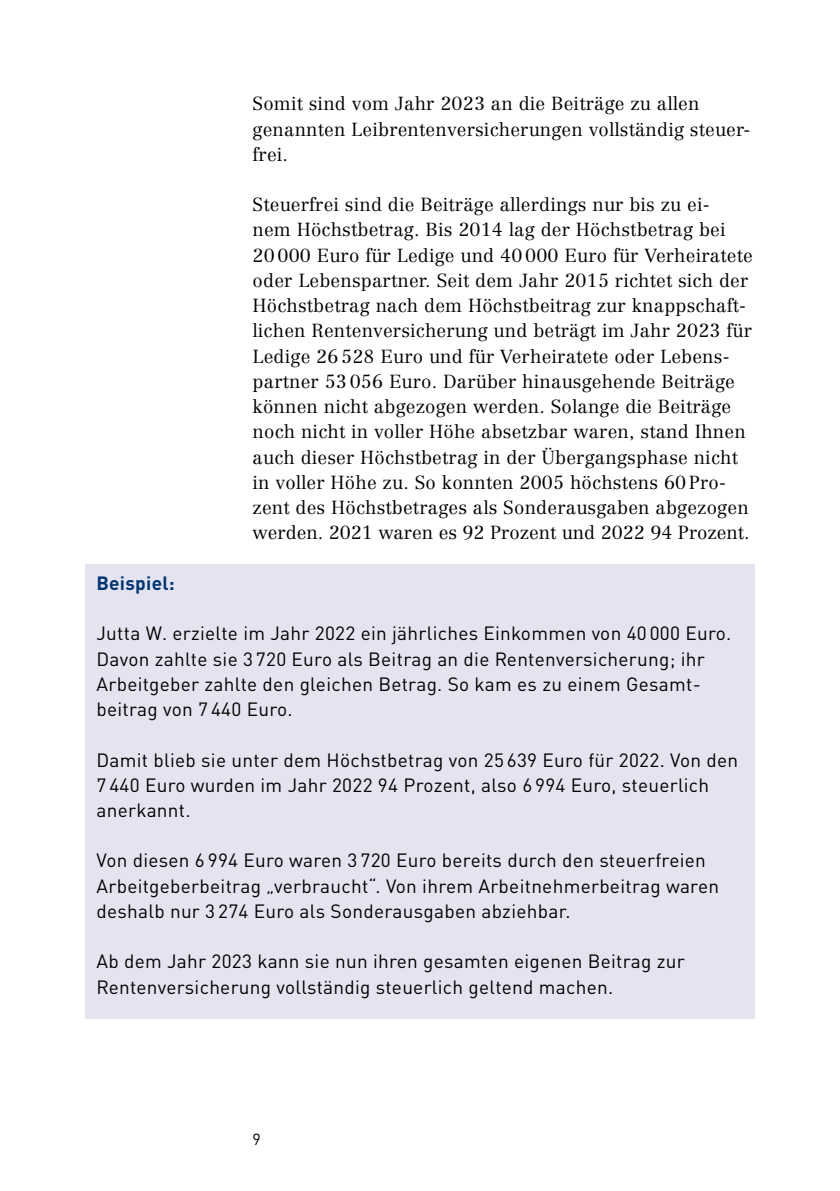
<style>
.page{position:relative;width:840px;height:1191px;background:#fff}
.page>*{position:absolute;margin:0;border:0;box-sizing:border-box;transform-origin:0 0}
.t1{font:19px/25.2px "DIN Pro";letter-spacing:.015em;color:#000}
.t2{font:700 19px "DIN Pro";letter-spacing:.015em;color:#003472}
.t3{font:300 18.6px/25.2px "Centennial LT Pro";letter-spacing:.01em;color:#000}
.t4{font:16px "DIN Pro";color:#000}
</style>
<div class="page">
<div style="left:85px;top:564px;width:669px;height:51px;background:#e3e4f0"></div>
<div style="left:85px;top:615px;width:669px;height:101px;background:#e3e4f0"></div>
<div style="left:85px;top:716px;width:669px;height:25px;background:#e3e4f0"></div>
<div style="left:85px;top:741px;width:669px;height:76px;background:#e3e4f0"></div>
<div style="left:85px;top:817px;width:669px;height:25px;background:#e3e4f0"></div>
<div style="left:85px;top:842px;width:669px;height:76px;background:#e3e4f0"></div>
<div style="left:85px;top:918px;width:669px;height:25px;background:#e3e4f0"></div>
<div style="left:85px;top:943px;width:669px;height:50px;background:#e3e4f0"></div>
<div style="left:85px;top:993px;width:669px;height:25px;background:#e3e4f0"></div>
<p class="t3" style="left:252px;top:91px;width:499px">Somit sind vom Jahr 2023 an die Beiträge zu allen genannten Leibrentenversicherungen vollständig steuer&shy;frei.</p>
<p class="t3" style="left:252px;top:192px;width:501px">Steuerfrei sind die Beiträge aller dings nur bis zu ei-<br>nem Höchstbetrag. Bis 2014 lag der Höchstbetrag bei<br>20 000 Euro für Ledige und 40 000 Euro für Verheiratete oder Lebenspartner. Seit dem Jahr 2015 richtet sich der Höchstbetrag nach dem Höchstbeitrag zur knappschaft&shy;lichen Rentenversicherung und beträgt im Jahr 2023 für Ledige 26 528 Euro und für Verheiratete oder Lebens&shy;partner 53 056 Euro. Darüber hinausgehende Beiträge können nicht abge zogen werden. Solange die Beiträge noch nicht in voller Höhe absetzbar waren, stand Ihnen auch dieser Höchstbetrag in der Übergangsphase nicht in voller Höhe zu. So konnten 2005 höchstens 60 Pro&shy;zent des Höchstbetrages als Sonderaus gaben abgezogen werden. 2021 waren es 92 Prozent und 2022 94 Prozent.</p>
<p class="t2" style="left:96px;top:567px;width:80px">Beispiel:</p>
<p class="t1" style="left:96px;top:619px;width:636px">Jutta W. erzielte im Jahr 2022 ein jährliches Einkommen von 40 000 Euro.<br>Davon zahlte sie 3 720 Euro als Beitrag an die Rentenversiche rung; ihr Arbeitgeber zahlte den gleichen Betrag. So kam es zu einem Gesamt&shy;beitrag von 7 440 Euro.</p>
<p class="t1" style="left:96px;top:745px;width:642px">Damit blieb sie unter dem Höchstbetrag von 25 639 Euro für 2022. Von den<br>7 440 Euro wurden im Jahr 2022 94 Prozent, also 6 994 Euro, steuerlich anerkannt.</p>
<p class="t1" style="left:96px;top:846px;width:623px">Von diesen 6 994 Euro waren 3 720 Euro bereits durch den steuerfreien<br>Arbeit geberbeitrag „verbraucht“. Von ihrem Arbeitneh merbeitrag waren deshalb nur 3 274 Euro als Sonderausgaben abziehbar.</p>
<p class="t1" style="left:96px;top:947px;width:589px">Ab dem Jahr 2023 kann sie nun ihren gesamten eigenen Beitrag zur<br>Rentenversicherung vollständig steuerlich geltend machen.</p>
<p class="t4" style="left:252px;top:1126px;width:10px">9</p>
</div>
